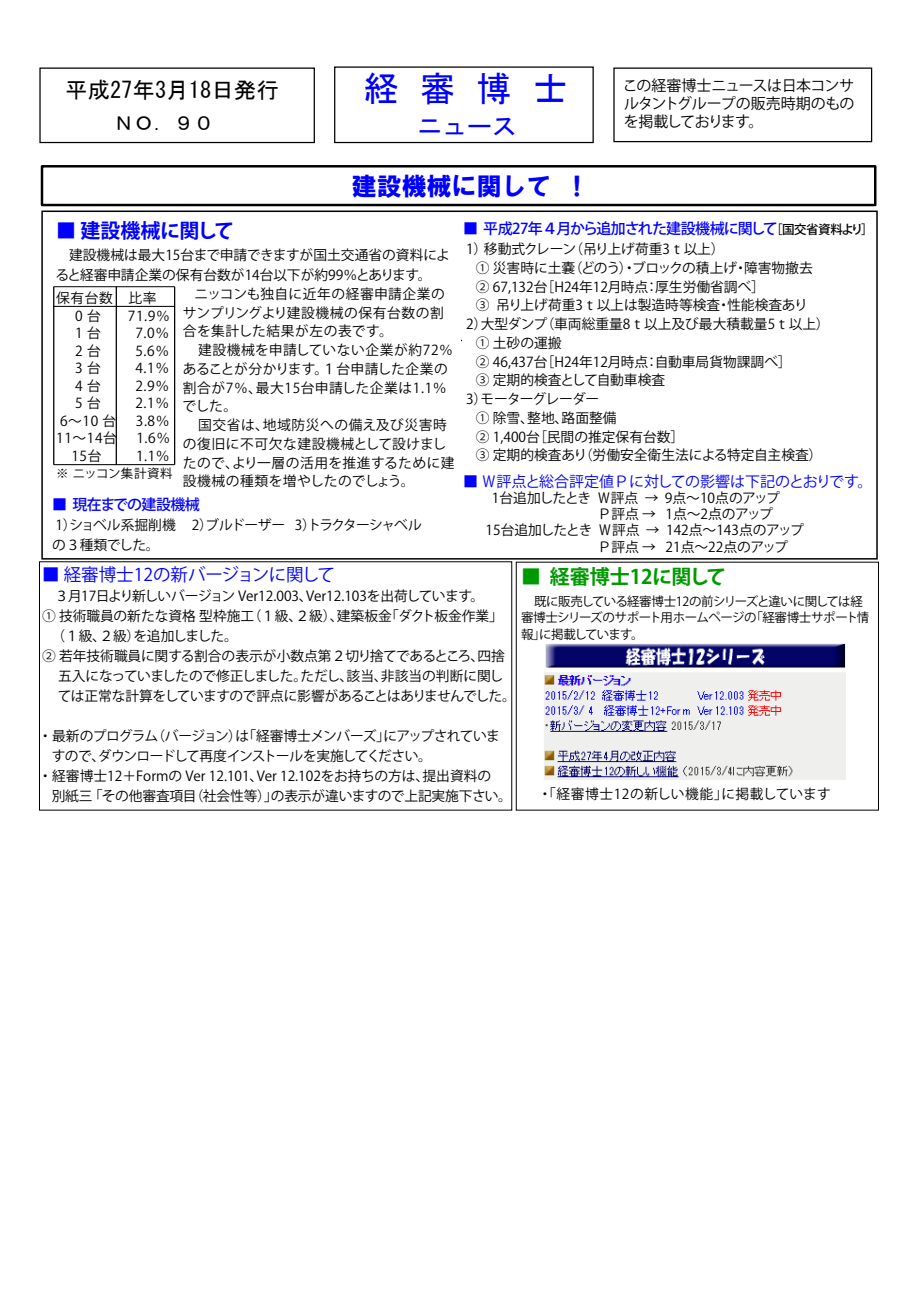
<style>
.page{position:relative;width:911px;height:1290px;background:#fff}
.page>*{position:absolute;margin:0;border:0;box-sizing:border-box;transform-origin:0 0}
.t1{font:35px "MS P Gothic";color:#00f}
.t2{font:25px "HG Soei Kakugothic UB";color:#00f}
.t3{font:25px "MS Gothic";color:#00f}
.t4{font:22.5px "MS Gothic";color:#000}
.t5{font:700 20px "Koz Go Pro";color:#090}
.t6{font:700 20px "Koz Go Pro";letter-spacing:-.02em;color:#00f}
.t7{font:20px "MS Gothic";color:#000}
.t8{font:17.5px "Koz Go Pro";letter-spacing:-.005em;color:#00f}
.t9{font:500 15px "Koz Go Pro";letter-spacing:-.055em;color:#00f}
.t10{font:15px/18px "Koz Go Pro";letter-spacing:-.04em;color:#000;text-align:justify}
.t11{font:15px "Koz Go Pro";color:#00f}
.t12{font:13.75px/18.8px "Koz Go Pro";color:#000}
.t13{font:13.75px/18.8px "Koz Go Pro";letter-spacing:.04em;color:#000}
.t14{font:13.75px "Koz Go Pro";letter-spacing:-.05em;color:#000}
.t15{font:13.75px "Koz Go Pro";letter-spacing:-.02em;color:#000}
.t16{font:13.75px/20px "Koz Go Pro";letter-spacing:-.03em;color:#000}
.t17{font:13.75px "Koz Go Pro";letter-spacing:-.045em;color:#000}
.t18{font:13.75px "Koz Go Pro";letter-spacing:-.035em;color:#000}
.t19{font:13.75px "Koz Go Pro";letter-spacing:-.06em;color:#000}
.t20{font:12.5px/16.2px "Koz Go Pro";letter-spacing:-.035em;color:#000}
.t21{font:12.5px "Koz Go Pro";letter-spacing:.02em;color:#000}
.s1{font-size:12.5px;color:#000}
</style>
<div class="page">
<div style="left:613px;top:67px;width:259px;height:75px;background:#fff;border:1px solid #000"></div>
<div style="left:39px;top:67px;width:276px;height:76px;background:#fff;border:1px solid #000"></div>
<div style="left:334px;top:66px;width:260px;height:77px;background:#fff;border:1px solid #000"></div>
<div style="left:41px;top:165px;width:835px;height:41px;background:#fff;border:2px solid #000"></div>
<div style="left:41px;top:210px;width:836px;height:350px;background:#fff;border:2px solid #000"></div>
<hr style="left:54px;top:286px;width:121px;height:1px;background:#000">
<hr style="left:174px;top:287px;width:1px;height:178px;background:#000">
<hr style="left:116px;top:287px;width:1px;height:178px;background:#000">
<hr style="left:53px;top:287px;width:1px;height:178px;background:#000">
<hr style="left:54px;top:464px;width:121px;height:1px;background:#000">
<hr style="left:54px;top:306px;width:121px;height:1px;background:#000">
<img style="left:544px;top:643px;width:301px;height:137px">
<h3 class="t4" style="left:65px;top:78px;width:215px">平成27年3月18日発行</h3>
<h1 class="t1" style="left:364px;top:71px;width:206px">経 審 博 士</h1>
<h3 class="t7" style="left:114px;top:113px;width:101px">ＮＯ．９０</h3>
<h2 class="t3" style="left:417px;top:114px;width:101px">ニュース</h2>
<h2 class="t2" style="left:352px;top:173px;width:239px">建設機械に関して ！</h2>
<p class="t10" style="left:623px;top:77px;width:233px">この経審博士ニュースは日本コンサルタントグループの販売時期のものを掲載しております。</p>
<h3 class="t6" style="left:56px;top:218px;width:179px">■ 建設機械に関して</h3>
<p class="t12" style="left:55px;top:245px;width:396px;line-height:20px;text-indent:14px">建設機械は最大15台まで申請できますが国土交通省の資料によると経審申請企業の保有台数が14台以下が約99％とあります。</p>
<p class="t12" style="left:75px;top:290px;width:83px;line-height:17.5px;text-indent:-19px">保有台数 比率<br>0 台</p>
<p class="t12" style="left:128px;top:307px;width:43px">71.9％</p>
<p class="t12" style="left:75px;top:324px;width:27px">1 台</p>
<p class="t12" style="left:135px;top:324px;width:35px">7.0％</p>
<p class="t12" style="left:75px;top:342px;width:27px">2 台</p>
<p class="t12" style="left:135px;top:342px;width:35px">5.6％</p>
<p class="t12" style="left:75px;top:359px;width:27px">3 台</p>
<p class="t12" style="left:135px;top:359px;width:35px">4.1％</p>
<p class="t12" style="left:75px;top:377px;width:27px">4 台</p>
<p class="t12" style="left:135px;top:377px;width:35px">2.9％</p>
<p class="t12" style="left:75px;top:394px;width:27px">5 台</p>
<p class="t12" style="left:135px;top:394px;width:35px">2.1％</p>
<p class="t12" style="left:60px;top:412px;width:58px">6～10 台</p>
<p class="t12" style="left:136px;top:412px;width:35px">3.8％</p>
<p class="t12" style="left:56px;top:429px;width:62px">11～14台</p>
<p class="t12" style="left:136px;top:429px;width:35px">1.6％</p>
<p class="t12" style="left:71px;top:447px;width:32px">15台</p>
<p class="t12" style="left:136px;top:447px;width:35px">1.1％</p>
<p class="t21" style="left:56px;top:466px;width:118px">※ ニッコン集計資料</p>
<p class="t12" style="left:183px;top:285px;width:263px;text-align:justify;text-indent:11px">ニッコンも独自に近年の経審申請企業のサンプリングより建設機械の保有台数の割合を集計した結果が左の表です。</p>
<p class="t13" style="left:183px;top:341px;width:272px;text-indent:16px">建設機械を申請していない企業が約72％あることが分かります。１台申請した企業の割合が7％、最大15台申請した企業は1.1％でした。</p>
<p class="t13" style="left:183px;top:416px;width:273px;text-indent:15px">国交省は、地域防災への備え及び災害時の復旧に不可欠な建設機械として設けましたので、より一層の活用を推進するために建設機械の種類を増やしたのでしょう。</p>
<p class="t9" style="left:52px;top:494px;width:149px">■ 現在までの建設機械</p>
<p class="t16" style="left:52px;top:515px;width:371px">1）ショベル系掘削機 2）ブルドーザー 3）トラクターシャベルの３種類でした。</p>
<p class="t9" style="left:463px;top:219px;width:412px">■ 平成27年４月から追加された建設機械に関して<span class="s1">［国交省資料より］</span></p>
<p class="t12" style="left:466px;top:240px;width:260px">1）移動式クレーン（吊り上げ荷重3ｔ以上）</p>
<p class="t12" style="left:476px;top:259px;width:338px">① 災害時に土嚢（どのう）・ブロックの積上げ・障害物撤去</p>
<p class="t12" style="left:476px;top:277px;width:290px">② 67,132台［H24年12月時点：厚生労働省調べ］</p>
<p class="t12" style="left:476px;top:296px;width:333px">③ 吊り上げ荷重3ｔ以上は製造時等検査・性能検査あり</p>
<p class="t12" style="left:466px;top:315px;width:365px">2）大型ダンプ（車両総重量8ｔ以上及び最大積載量5ｔ以上）</p>
<p class="t12" style="left:476px;top:334px;width:87px">① 土砂の運搬</p>
<p class="t12" style="left:476px;top:353px;width:317px">② 46,437台［H24年12月時点：自動車局貨物課調べ］</p>
<p class="t12" style="left:476px;top:371px;width:191px">③ 定期的検査として自動車検査</p>
<p class="t19" style="left:466px;top:390px;width:134px">3）モーターグレーダー</p>
<p class="t12" style="left:476px;top:409px;width:142px">① 除雪、整地、路面整備</p>
<p class="t12" style="left:476px;top:428px;width:210px">② 1,400台［民間の推定保有台数］</p>
<p class="t12" style="left:476px;top:446px;width:348px">③ 定期的検査あり（労働安全衛生法による特定自主検査）</p>
<p class="t11" style="left:463px;top:471px;width:411px">■ Ｗ評点と総合評定値Ｐに対しての影響は下記のとおりです。</p>
<p class="t12" style="left:492px;top:489px;width:289px">1台追加したとき Ｗ評点 → 9点～10点のアップ</p>
<p class="t12" style="left:597px;top:505px;width:177px">Ｐ評点 → 1点～2点のアップ</p>
<p class="t12" style="left:485px;top:521px;width:320px">15台追加したとき Ｗ評点 → 142点～143点のアップ</p>
<p class="t12" style="left:597px;top:537px;width:192px">Ｐ評点 → 21点～22点のアップ</p>
<p class="t8" style="left:42px;top:563px;width:294px">■ 経審博士12の新バージョンに関して</p>
<p class="t15" style="left:55px;top:587px;width:431px">３月17日より新しいバージョン Ver12.003、Ver12.103を出荷しています。</p>
<p class="t12" style="left:42px;top:607px;width:462px">① 技術職員の新たな資格 型枠施工（１級、２級）、建築板金「ダクト板金作業」</p>
<p class="t18" style="left:52px;top:627px;width:188px">（１級、２級）を追加しました。</p>
<p class="t12" style="left:42px;top:647px;width:464px">② 若年技術職員に関する割合の表示が小数点第２切り捨てであるところ、四捨</p>
<p class="t12" style="left:58px;top:667px;width:446px">五入になっていましたので修正しました。ただし、該当、非該当の判断に関し</p>
<p class="t17" style="left:58px;top:687px;width:459px">ては正常な計算をしていますので評点に影響があることはありませんでした。</p>
<p class="t14" style="left:39px;top:727px;width:463px">・ 最新のプログラム（バージョン）は「経審博士メンバーズ」にアップされていま</p>
<p class="t14" style="left:52px;top:747px;width:381px">すので、ダウンロードして再度インストールを実施してください。</p>
<p class="t12" style="left:39px;top:767px;width:454px">・ 経審博士12＋Formの Ver 12.101、Ver 12.102をお持ちの方は、提出資料の</p>
<p class="t12" style="left:52px;top:787px;width:461px">別紙三 「その他審査項目（社会性等）」の表示が違いますので上記実施下さい。</p>
<h3 class="t5" style="left:521px;top:563px;width:207px">■ 経審博士12に関して</h3>
<p class="t20" style="left:521px;top:594px;width:350px;text-indent:13px">既に販売している経審博士12の前シリーズと違いに関しては経審博士シリーズのサポート用ホームページの「経審博士サポート情報」に掲載しています。</p>
<p class="t13" style="left:538px;top:785px;width:294px">・「経審博士12の新しい機能」に掲載しています</p>
</div>
